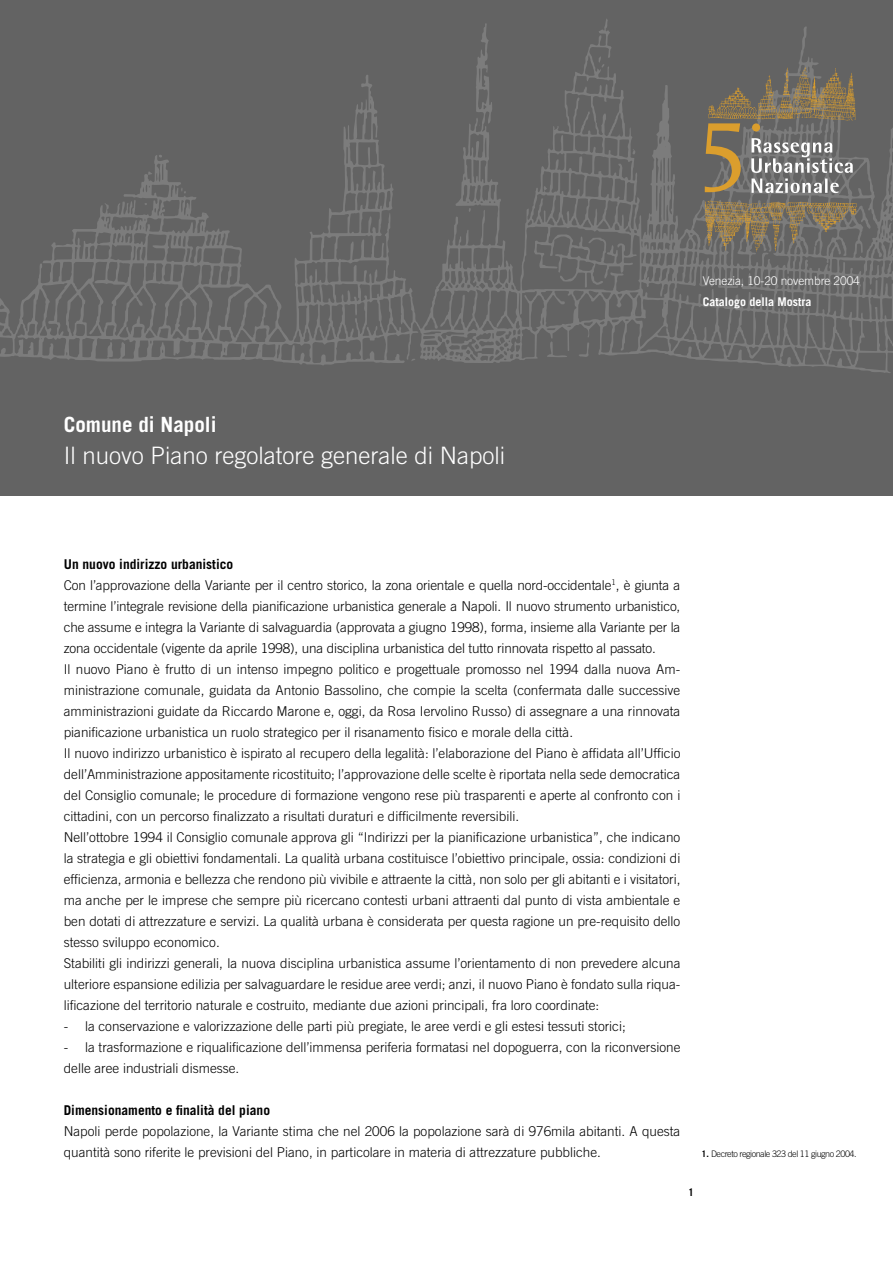
<style>
.page{position:relative;width:893px;height:1263px;background:#fff}
.page>*{position:absolute;margin:0;border:0;box-sizing:border-box;transform-origin:0 0}
.t1{font:300 24px "Trade Gothic";color:#fff}
.t2{font:700 21px "Trade Gothic";color:#fff}
.t3{font:300 13.5px/21px "Trade Gothic";color:#000}
.t4{font:700 13.5px "Trade Gothic";color:#000}
.t5{font:300 12px "Trade Gothic";letter-spacing:-.01em;color:#fff}
.t6{font:700 12px "Trade Gothic";color:#fff}
.t7{font:700 10.5px "Trade Gothic";color:#000}
.t8{font:300 9px "Trade Gothic";letter-spacing:-.05em;color:#000}
.s1{font-weight:700}
</style>
<div class="page">
<div style="left:0;top:0;width:893px;height:495px;background:#636363"></div>
<svg style="left:0;top:19px;width:893px;height:354px"></svg>
<svg style="left:705px;top:201px;width:152px;height:51px"></svg>
<svg style="left:705px;top:67px;width:150px;height:126px"></svg>
<div style="left:752px;top:123px;width:8px;height:8px;background:#db9e2d;border-radius:50%"></div>
<p class="t5" style="left:703px;top:274px;width:159px">Venezia, 10-20 novembre 2004</p>
<p class="t6" style="left:703px;top:294px;width:110px">Catalogo della Mostra</p>
<h2 class="t2" style="left:64px;top:412px;width:154px">Comune di Napoli</h2>
<h1 class="t1" style="left:64px;top:441px;width:443px">Il nuovo Piano regolatore generale di Napoli</h1>
<p class="t3" style="left:64px;top:553px;width:618px"><span class="s1">Un nuovo indirizzo urbanistico<br></span>Con l’approvazione della Variante per il centro storico, la zona orientale e quella nord-occidentale<sup>1</sup>, è giunta a termine l’integrale revisione della pianificazione urbanistica generale a Napoli. Il nuovo strumento urbanistico, che assume e integra la Variante di salvaguardia (approvata a giugno 1998), forma, insieme alla Variante per la zona occidentale (vigente da aprile 1998), una disciplina urbanistica del tutto rinnovata rispetto al passato.<br>Il nuovo Piano è frutto di un intenso impegno politico e progettuale promosso nel 1994 dalla nuova Am&shy;ministrazione comunale, guidata da Antonio Bassolino, che compie la scelta (confermata dalle successive amministrazioni guidate da Riccardo Marone e, oggi, da Rosa Iervolino Russo) di assegnare a una rinnovata pianificazione urbanistica un ruolo strategico per il risanamento fisico e morale della città.<br>Il nuovo indirizzo urbanistico è ispirato al recupero della legalità: l’elaborazione del Piano è affidata all’Ufficio dell’Amministrazione appositamente ricostituito; l’approvazione delle scelte è riportata nella sede democratica del Consiglio comunale; le procedure di formazione vengono rese più trasparenti e aperte al confronto con i cittadini, con un percorso finalizzato a risultati duraturi e difficilmente reversibili.<br>Nell’ottobre 1994 il Consiglio comunale approva gli “Indirizzi per la pianificazione urbanistica”, che indicano la strategia e gli obiettivi fondamentali. La qualità urbana costituisce l’obiettivo principale, ossia: condizioni di efficienza, armonia e bellezza che rendono più vivibile e attraente la città, non solo per gli abitanti e i visitatori, ma anche per le imprese che sempre più ricercano contesti urbani attraenti dal punto di vista ambientale e ben dotati di attrezzature e servizi. La qualità urbana è considerata per questa ragione un pre-requisito dello stesso sviluppo economico.<br>Stabiliti gli indirizzi generali, la nuova disciplina urbanistica assume l’orientamento di non prevedere alcuna ulteriore espansione edilizia per salvaguardare le residue aree verdi; anzi, il nuovo Piano è fondato sulla riqua&shy;lificazione del territorio naturale e costruito, mediante due azioni principali, fra loro coordinate:</p>
<p class="t3" style="left:64px;top:1015px;width:563px">- la conservazione e valorizzazione delle parti più pregiate, le aree verdi e gli estesi tessuti storici;</p>
<p class="t3" style="left:64px;top:1036px;width:618px">- la trasformazione e riqualificazione dell’immensa periferia formatasi nel dopoguerra, con la riconversione delle aree industriali dismesse.</p>
<p class="t4" style="left:64px;top:1101px;width:208px">Dimensionamento e finalità del piano</p>
<p class="t3" style="left:64px;top:1120px;width:618px">Napoli perde popolazione, la Variante stima che nel 2006 la popolazione sarà di 976mila abitanti. A questa quantità sono riferite le previsioni del Piano, in particolare in materia di attrezzature pubbliche.</p>
<p class="t8" style="left:702px;top:1148px;width:157px"><span class="s1">1.</span> Decreto regionale 323 del 11 giugno 2004.</p>
<p class="t7" style="left:688px;top:1186px;width:7px">1</p>
</div>
